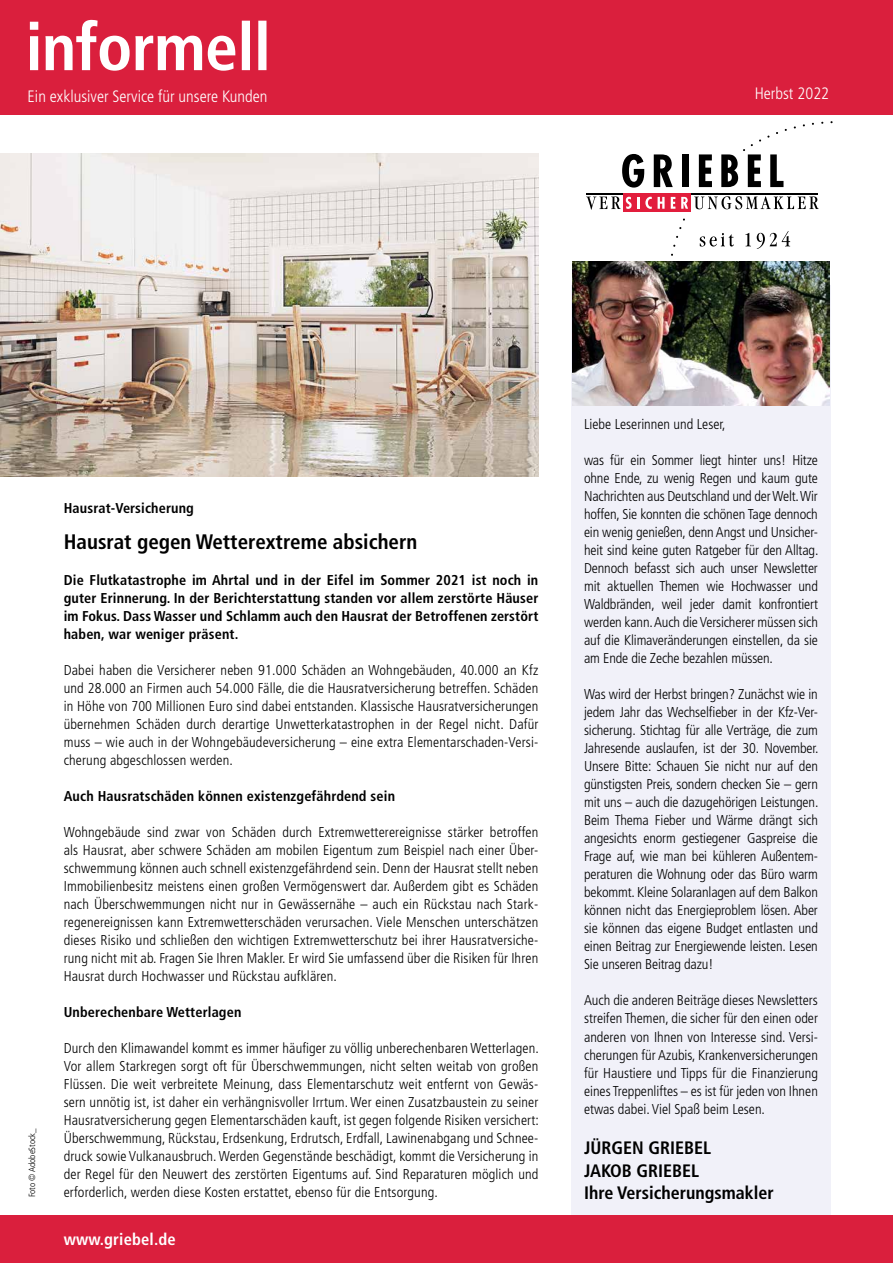
<style>
.page{position:relative;width:893px;height:1263px;background:#fff}
.page>*{position:absolute;margin:0;border:0;box-sizing:border-box;transform-origin:0 0}
.t1{font:700 condensed 21px "Frutiger LT Std";color:#000}
.t2{font:700 condensed 18px/22.5px "Frutiger LT Std";color:#000}
.t3{font:300 condensed 16.5px "Frutiger LT Std";color:#fff}
.t4{font:700 condensed 16.5px "Frutiger LT Std";letter-spacing:.01em;color:#fff}
.t5{font:300 condensed 14.25px/18px "Frutiger LT Std";color:#000;text-align:justify}
.t6{font:700 condensed 14.25px/18px "Frutiger LT Std";letter-spacing:.01em;color:#000;text-align:justify}
.t7{font:300 condensed 9px "Frutiger LT Std";color:#000}
</style>
<div class="page">
<img style="left:0;top:153px;width:538px;height:323px">
<div style="left:0;top:0;width:893px;height:115px;background:#da1f3d"></div>
<svg style="left:30px;top:20px;width:236px;height:51px"></svg>
<div style="left:571px;top:285px;width:260px;height:930px;background:#f1f1f9"></div>
<div style="left:0;top:1215px;width:893px;height:48px;background:#da1f3d"></div>
<hr style="left:586px;top:194px;width:231px;height:1px;background:#000">
<svg style="left:622px;top:154px;width:22px;height:34px"></svg>
<svg style="left:654px;top:154px;width:19px;height:33px"></svg>
<div style="left:682px;top:154px;width:6px;height:33px;background:#000"></div>
<svg style="left:699px;top:154px;width:13px;height:33px"></svg>
<svg style="left:721px;top:139px;width:40px;height:48px"></svg>
<svg style="left:770px;top:154px;width:13px;height:33px"></svg>
<svg style="left:694px;top:196px;width:125px;height:14px"></svg>
<div style="left:623px;top:194px;width:68px;height:18px;background:#e21d3c"></div>
<svg style="left:586px;top:196px;width:66px;height:14px"></svg>
<svg style="left:658px;top:197px;width:7px;height:12px"></svg>
<svg style="left:671px;top:197px;width:4px;height:12px"></svg>
<svg style="left:681px;top:197px;width:7px;height:12px"></svg>
<svg style="left:700px;top:233px;width:34px;height:14px"></svg>
<svg style="left:745px;top:233px;width:6px;height:13px"></svg>
<svg style="left:757px;top:231px;width:33px;height:18px"></svg>
<img style="left:573px;top:261px;width:256px;height:144px">
<p class="t3" style="left:28px;top:87px;width:241px">Ein exklusiver Service für unsere Kunden</p>
<p class="t3" style="left:755px;top:84px;width:76px">Herbst 2022</p>
<p class="t3" style="left:755px;top:87px;width:76px">Herbst 2022</p>
<p class="t7" style="left:27px;top:1197px;width:70px;rotate:-90deg">Foto © AdobeStock_</p>
<p class="t6" style="left:64px;top:499px;width:132px">Hausrat-Versicherung</p>
<h1 class="t1" style="left:64px;top:529px;width:355px">Hausrat gegen Wetterextreme absichern</h1>
<p class="t6" style="left:64px;top:571px;width:476px">Die Flutkatastrophe im Ahrtal und in der Eifel im Sommer 2021 ist noch in guter Erinnerung. In der Berichterstattung standen vor allem zerstörte Häuser im Fokus. Dass Wasser und Schlamm auch den Hausrat der Betroffenen zerstört haben, war weniger präsent.</p>
<p class="t5" style="left:64px;top:661px;width:476px">Dabei haben die Versicherer neben 91.000 Schäden an Wohngebäuden, 40.000 an Kfz und 28.000 an Firmen auch 54.000 Fälle, die die Hausratversicherung betreffen. Schäden in Höhe von 700 Millionen Euro sind dabei entstanden. Klassische Hausratversicherungen übernehmen Schäden durch derartige Unwetterkatastrophen in der Regel nicht. Dafür muss – wie auch in der Wohngebäudeversicherung – eine extra Elementarschaden-Versi&shy;cherung abgeschlossen werden.</p>
<p class="t6" style="left:64px;top:787px;width:333px">Auch Hausratschäden können existenzgefährdend sein</p>
<p class="t5" style="left:64px;top:823px;width:476px">Wohngebäude sind zwar von Schäden durch Extremwetterereignisse stärker betroffen als Hausrat, aber schwere Schäden am mobilen Eigentum zum Beispiel nach einer Über&shy;schwemmung können auch schnell existenzgefährdend sein. Denn der Hausrat stellt neben Immobilienbesitz meistens einen großen Vermögenswert dar. Außerdem gibt es Schäden nach Überschwemmungen nicht nur in Gewässernähe – auch ein Rückstau nach Stark&shy;regenereignissen kann Extremwetterschäden verursachen. Viele Menschen unterschätzen dieses Risiko und schließen den wichtigen Extremwetterschutz bei ihrer Hausratversiche&shy;rung nicht mit ab. Fragen Sie Ihren Makler. Er wird Sie umfassend über die Risiken für Ihren Hausrat durch Hochwasser und Rückstau aufklären.</p>
<p class="t6" style="left:64px;top:1003px;width:179px">Unberechenbare Wetterlagen</p>
<p class="t5" style="left:64px;top:1039px;width:477px">Durch den Klimawandel kommt es immer häufiger zu völlig unberechenbaren Wetterlagen.<br>Vor allem Starkregen sorgt oft für Überschwemmungen, nicht selten weitab von großen Flüssen. Die weit verbreitete Meinung, dass Elementarschutz weit entfernt von Gewäs&shy;sern unnötig ist, ist daher ein verhängnisvoller Irrtum. Wer einen Zusatzbaustein zu seiner Hausratversicherung gegen Elementarschäden kauft, ist gegen folgende Risiken versichert:<br>Überschwemmung, Rückstau, Erdsenkung, Erdrutsch, Erdfall, Lawinenabgang und Schnee&shy;druck sowie Vulkanausbruch. Werden Gegenstände beschädigt, kommt die Versicherung in der Regel für den Neuwert des zerstörten Eigentums auf. Sind Reparaturen möglich und erforderlich, werden diese Kosten erstattet, ebenso für die Entsorgung.</p>
<p class="t4" style="left:64px;top:1230px;width:113px">www.griebel.de</p>
<p class="t5" style="left:584px;top:415px;width:143px">Liebe Leserinnen und Leser,</p>
<p class="t5" style="left:584px;top:451px;width:236px">was für ein Sommer liegt hinter uns! Hitze ohne Ende, zu wenig Regen und kaum gute Nachrichten aus Deutschland und der Welt. Wir hoffen, Sie konnten die schönen Tage dennoch ein wenig genießen, denn Angst und Unsicher&shy;heit sind keine guten Ratgeber für den Alltag.<br>Dennoch befasst sich auch unser Newsletter mit aktuellen Themen wie Hochwasser und Waldbränden, weil jeder damit konfrontiert werden kann. Auch die Versicherer müssen sich auf die Klimaveränderungen einstellen, da sie am Ende die Zeche bezahlen müssen.</p>
<p class="t5" style="left:584px;top:685px;width:236px">Was wird der Herbst bringen? Zunächst wie in jedem Jahr das Wechselfieber in der Kfz-Ver&shy;sicherung. Stichtag für alle Verträge, die zum Jahresende auslaufen, ist der 30. November.<br>Unsere Bitte: Schauen Sie nicht nur auf den günstigsten Preis, sondern checken Sie – gern mit uns – auch die dazugehörigen Leistungen.<br>Beim Thema Fieber und Wärme drängt sich angesichts enorm gestiegener Gaspreise die Frage auf, wie man bei kühleren Außentem&shy;peraturen die Wohnung oder das Büro warm bekommt. Kleine Solaranlagen auf dem Balkon können nicht das Energieproblem lösen. Aber sie können das eigene Budget entlasten und einen Beitrag zur Energiewende leisten. Lesen Sie unseren Beitrag dazu!</p>
<p class="t5" style="left:584px;top:992px;width:235px">Auch die anderen Beiträge dieses Newsletters streifen Themen, die sicher für den einen oder anderen von Ihnen von Interesse sind. Versi&shy;cherungen für Azubis, Krankenversicherungen für Haustiere und Tipps für die Finanzierung eines Treppenliftes – es ist für jeden von Ihnen etwas dabei. Viel Spaß beim Lesen.</p>
<p class="t2" style="left:584px;top:1136px;width:191px">JÜRGEN GRIEBEL<br>JAKOB GRIEBEL<br>Ihre Versicherungsmakler</p>
</div>
